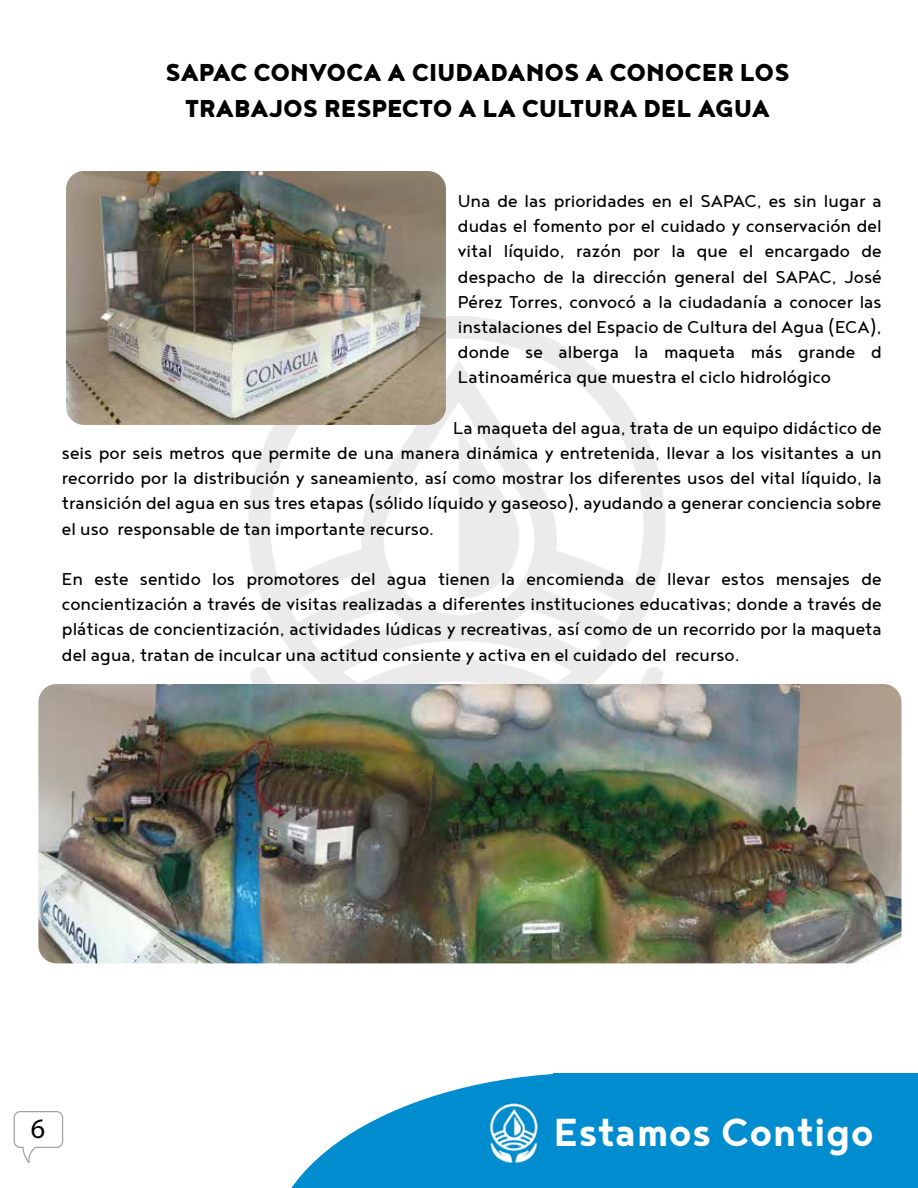
<style>
.page{position:relative;width:918px;height:1188px;background:#fff}
.page>*{position:absolute;margin:0;border:0;box-sizing:border-box;transform-origin:0 0}
.t1{font:700 48px "Noyh";color:#fff}
.t2{font:900 30px/36px "Noyh";color:#000;text-align:center}
.t3{font:28.05px "Myriad Pro";color:#000}
.t4{font:21px/25.2px "Noyh";color:#000;text-align:justify}
</style>
<div class="page">
<svg style="left:291px;top:1073px;width:263px;height:115px;fill:#008dcf"></svg>
<div style="left:554px;top:1073px;width:364px;height:115px;background:#008dcf"></div>
<svg style="left:14px;top:1111px;width:49px;height:52px"></svg>
<img style="left:474px;top:1094px;width:80px;height:81px">
<img style="left:38px;top:684px;width:864px;height:279px">
<img style="left:66px;top:171px;width:380px;height:254px">
<h2 class="t2" style="left:165px;top:54px;width:626px">SAPAC CONVOCA A CIUDADANOS A CONOCER LOS<br>TRABAJOS RESPECTO A LA CULTURA DEL AGUA</h2>
<p class="t4" style="left:458px;top:188px;width:425px">Una de las prioridades en el SAPAC, es sin lugar a dudas el fomento por el cuidado y conservación del vital líquido, razón por la que el encargado de despacho de la dirección general del SAPAC, José Pérez Torres, convocó a la ciudadanía a conocer las instalaciones del Espacio de Cultura del Agua (ECA), donde se alberga la maqueta más grande d Latinoamérica que muestra el ciclo hidrológico</p>
<p class="t4" style="left:62px;top:415px;width:821px;text-indent:391px">La maqueta del agua, trata de un equipo didáctico de seis por seis metros que permite de una manera dinámica y entretenida, llevar a los visitantes a un recorrido por la distribución y saneamiento, así como mostrar los diferentes usos del vital líquido, la transición del agua en sus tres etapas (sólido líquido y gaseoso), ayudando a generar conciencia sobre el uso responsable de tan importante recurso.</p>
<p class="t4" style="left:62px;top:566px;width:821px">En este sentido los promotores del agua tienen la encomienda de llevar estos mensajes de concientización a través de visitas realizadas a diferentes instituciones educativas; donde a través de pláticas de concientización, actividades lúdicas y recreativas, así como de un recorrido por la maqueta del agua, tratan de inculcar una actitud consiente y activa en el cuidado del recurso.</p>
<h3 class="t3" style="left:31px;top:1112px;width:16px">6</h3>
<h1 class="t1" style="left:553px;top:1104px;width:322px">Estamos Contigo</h1>
</div>
